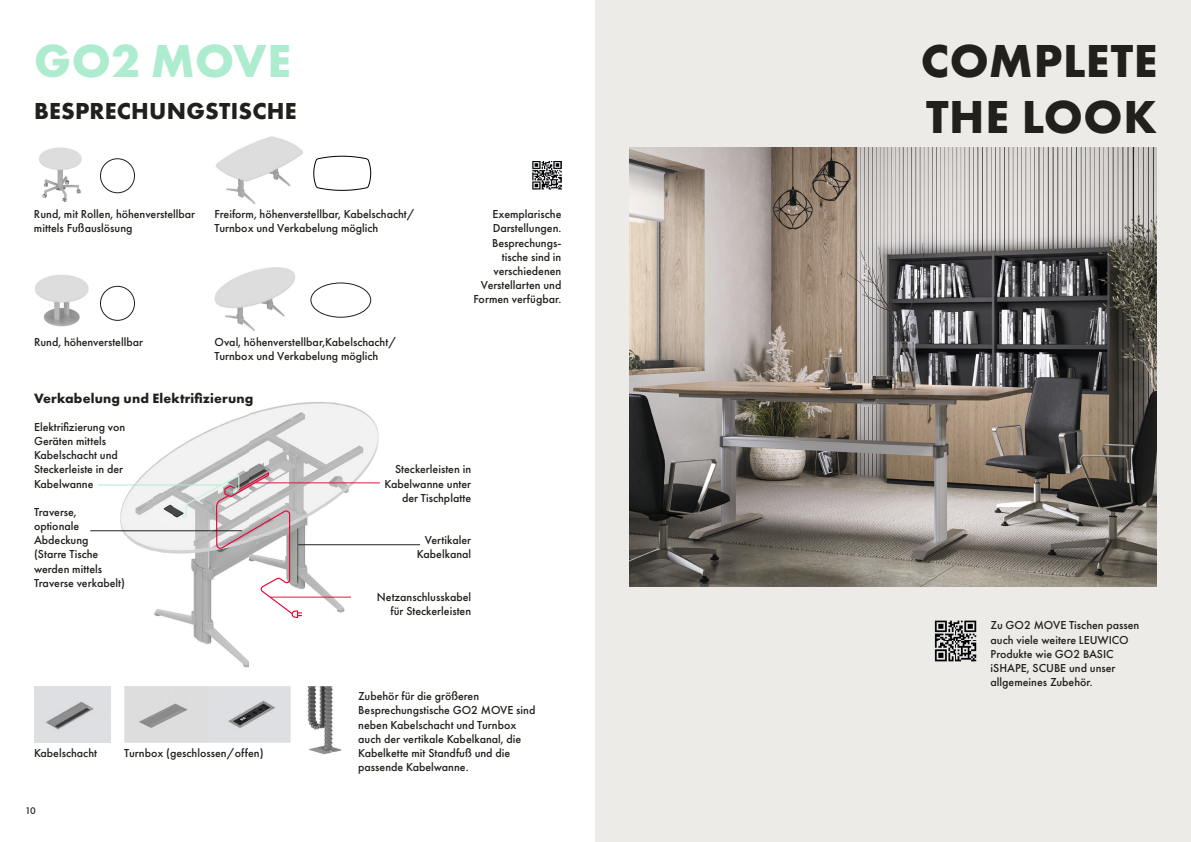
<style>
.page{position:relative;width:1191px;height:842px;background:#fff}
.page>*{position:absolute;margin:0;border:0;box-sizing:border-box;transform-origin:0 0}
.t1{font:700 48px/56.7px "Futura PT";letter-spacing:.01em;color:#21201c}
.t2{font:700 48px "Futura PT";letter-spacing:.005em;color:#adecce}
.t3{font:700 24px "Futura PT";letter-spacing:.01em;color:#21201c}
.t4{font:700 14px "Futura PT";letter-spacing:.01em;color:#21201c}
.t5{font:500 12px/14.2px "Futura PT";color:#21201c}
.t6{font:500 10px "Futura PT";color:#21201c}
</style>
<div class="page">
<img style="left:533px;top:162px;width:28px;height:28px">
<img style="left:39px;top:147px;width:43px;height:55px">
<img style="left:35px;top:274px;width:54px;height:52px">
<img style="left:215px;top:136px;width:88px;height:68px">
<img style="left:214px;top:267px;width:81px;height:64px">
<div style="left:100px;top:158px;width:35px;height:35px;border:1px solid #21201c;border-radius:50%"></div>
<div style="left:100px;top:286px;width:35px;height:35px;border:1px solid #21201c;border-radius:50%"></div>
<div style="left:310px;top:283px;width:61px;height:34px;border:1px solid #21201c;border-radius:50%"></div>
<svg style="left:313px;top:156px;width:58px;height:35px"></svg>
<img style="left:116px;top:402px;width:268px;height:266px">
<img style="left:153px;top:494px;width:26px;height:30px">
<svg style="left:179px;top:471px;width:122px;height:147px"></svg>
<hr style="left:270px;top:597px;width:81px;height:1px;background:#e91438">
<hr style="left:255px;top:482px;width:125px;height:1px;background:#e91438">
<hr style="left:90px;top:530px;width:152px;height:1px;background:#21201c">
<hr style="left:298px;top:544px;width:122px;height:1px;background:#21201c">
<hr style="left:98px;top:484px;width:123px;height:1px;background:#adecce">
<img style="left:34px;top:686px;width:76px;height:57px">
<img style="left:124px;top:686px;width:167px;height:57px">
<img style="left:207px;top:686px;width:1px;height:57px">
<div style="left:595px;top:0;width:596px;height:842px;background:#edebe7"></div>
<img style="left:629px;top:147px;width:528px;height:440px">
<img style="left:934px;top:620px;width:42px;height:41px">
<img style="left:307px;top:686px;width:35px;height:69px">
<h1 class="t2" style="left:34px;top:30px;width:258px">GO2 MOVE</h1>
<h2 class="t3" style="left:34px;top:96px;width:264px">BESPRECHUNGSTISCHE</h2>
<p class="t5" style="left:34px;top:207px;width:163px">Rund, mit Rollen, höhenverstellbar mittels Fußauslösung</p>
<p class="t5" style="left:214px;top:207px;width:202px">Freiform, höhenverstellbar, Kabelschacht/<br>Turnbox und Verkabelung möglich</p>
<p class="t5" style="left:34px;top:335px;width:111px">Rund, höhenverstellbar</p>
<p class="t5" style="left:214px;top:335px;width:183px">Oval, höhenverstellbar,Kabelschacht/<br>Turnbox und Verkabelung möglich</p>
<p class="t4" style="left:34px;top:389px;width:221px">Verkabelung und Elektrifizierung</p>
<p class="t5" style="left:473px;top:207px;width:89px;text-align:right">Exemplarische<br>Darstellungen.<br>Besprechungs&shy;tische sind in verschiedenen<br>Verstellarten und<br>Formen verfügbar.</p>
<p class="t5" style="left:34px;top:420px;width:93px">Elektrifizierung von<br>Geräten mittels<br>Kabelschacht und<br>Steckerleiste in der<br>Kabelwanne</p>
<p class="t5" style="left:34px;top:505px;width:92px">Traverse, optionale<br>Abdeckung<br>(Starre Tische werden mittels<br>Traverse verkabelt)</p>
<p class="t5" style="left:34px;top:746px;width:65px">Kabelschacht</p>
<p class="t5" style="left:124px;top:746px;width:141px">Turnbox (geschlossen/offen)</p>
<p class="t6" style="left:25px;top:804px;width:12px">10</p>
<p class="t5" style="left:384px;top:462px;width:88px;text-align:right">Steckerleisten in<br>Kabelwanne unter der Tischplatte</p>
<p class="t5" style="left:417px;top:533px;width:56px;text-align:right">Vertikaler<br>Kabelkanal</p>
<p class="t5" style="left:377px;top:590px;width:96px;text-align:right">Netzanschlusskabel für Steckerleisten</p>
<p class="t5" style="left:358px;top:689px;width:179px">Zubehör für die größeren<br>Besprechungstische GO2 MOVE sind neben Kabelschacht und Turnbox auch der vertikale Kabelkanal, die<br>Kabelkette mit Standfuß und die passende Kabelwanne.</p>
<h1 class="t1" style="left:920px;top:31px;width:238px">COMPLETE<br>THE LOOK</h1>
<p class="t5" style="left:990px;top:618px;width:150px">Zu GO2 MOVE Tischen passen auch viele weitere LEUWICO<br>Produkte wie GO2 BASIC iSHAPE, SCUBE und unser allgemeines Zubehör.</p>
</div>
